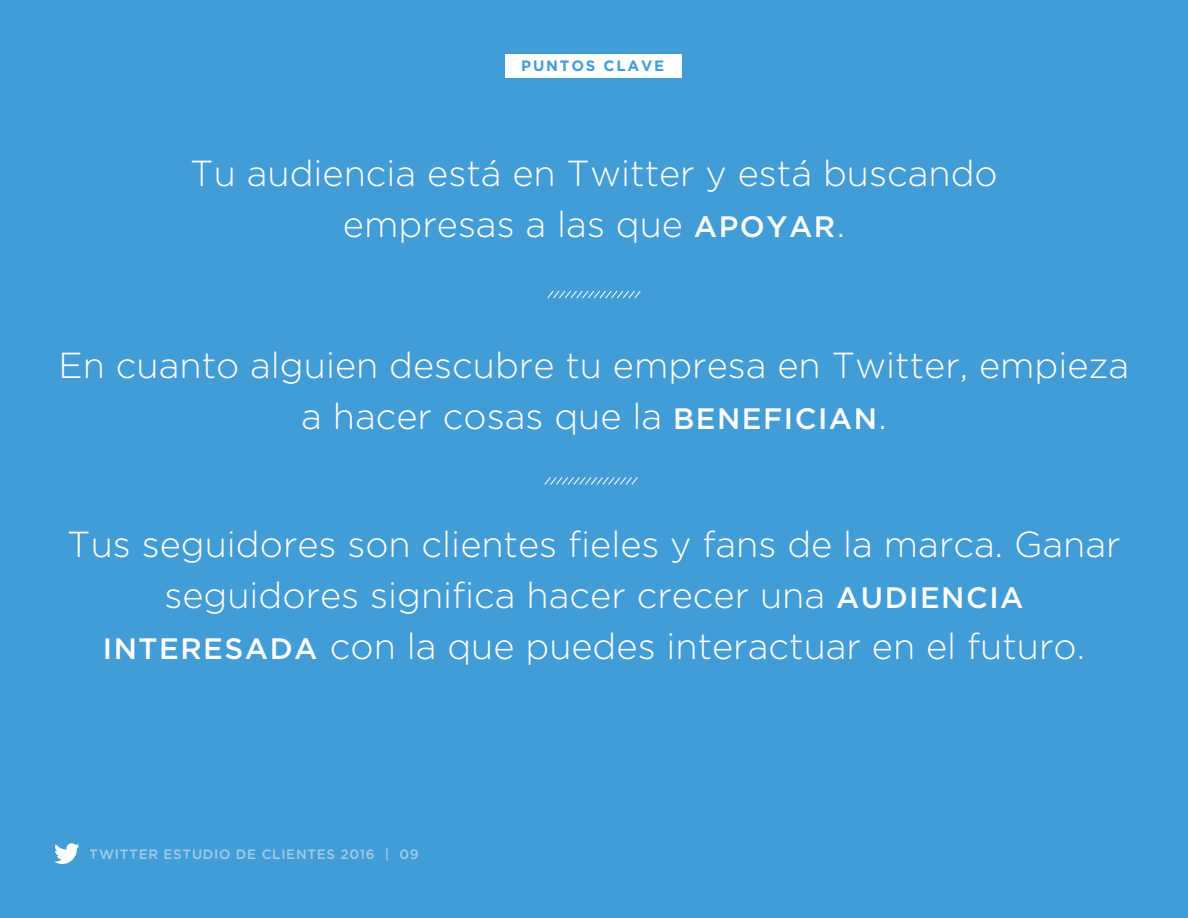
<style>
.page{position:relative;width:1188px;height:918px;background:#429cd6}
.page>*{position:absolute;margin:0;border:0;box-sizing:border-box;transform-origin:0 0}
.t1{font:300 36.15px/50.7px "Gotham";color:#fff;text-align:center}
.t2{font:700 15px "Gotham";letter-spacing:.12em;color:#439cd6}
.t3{font:500 13.5px "Gotham";letter-spacing:.05em;color:#fff}
.s1{font-weight:500;font-size:29.55px}
</style>
<div class="page">
<svg style="left:54px;top:843px;width:25px;height:21px"></svg>
<div style="left:505px;top:54px;width:177px;height:24px;background:#fff"></div>
<svg style="left:547px;top:290px;width:94px;height:9px"></svg>
<svg style="left:544px;top:477px;width:94px;height:8px"></svg>
<p class="t2" style="left:521px;top:55px;width:145px">PUNTOS CLAVE</p>
<p class="t1" style="left:190px;top:147px;width:809px">Tu audiencia está en Twitter y está buscando empresas a las que <span class="s1">APOYAR</span>.</p>
<p class="t1" style="left:59px;top:339px;width:1072px">En cuanto alguien descubre tu empresa en Twitter, empieza a hacer cosas que la <span class="s1">BENEFICIAN</span>.</p>
<p class="t1" style="left:67px;top:518px;width:1055px">Tus seguidores son clientes fieles y fans de la marca. Ganar seguidores significa hacer crecer una <span class="s1">AUDIENCIA<br>INTERESADA</span> con la que puedes interactuar en el futuro.</p>
<p class="t3" style="left:90px;top:845px;width:331px">TWITTER ESTUDIO DE CLIENTES 2016 | 09</p>
</div>
